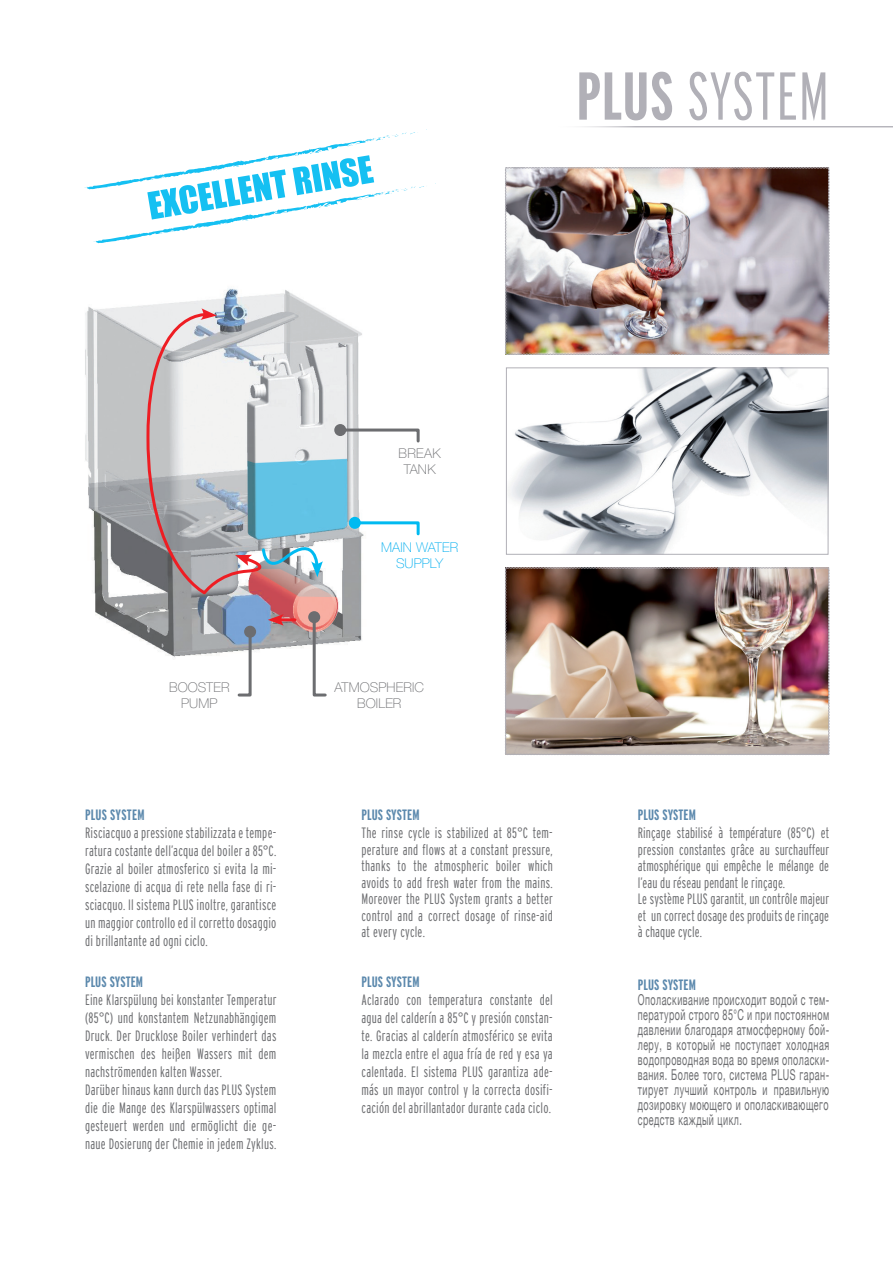
<style>
.page{position:relative;width:893px;height:1263px;background:#fff}
.page>*{position:absolute;margin:0;border:0;box-sizing:border-box;transform-origin:0 0}
.t1{font:300 extra-condensed 67.5px "Interstate";letter-spacing:.005em;color:#b1b0b7}
.t2{font:300 extra-condensed 15px/18px "Interstate";letter-spacing:.015em;color:#6c6d70;text-align:justify}
.t3{font:15px/15px "Helvetica Neue";letter-spacing:.05em;color:#6c6d70;text-align:justify;scale:.6 1}
.t4{font:700 extra-condensed 15px "Interstate";letter-spacing:.01em;color:#5c89ad}
.t5{font:100 13.5px/16.2px "Helvetica Neue LT Std";letter-spacing:.015em;color:#6c6d70;text-align:center}
.t6{font:100 13.5px/16.2px "Helvetica Neue LT Std";letter-spacing:.005em;color:#00aeef;text-align:center}
.s1{font-weight:700}
</style>
<div class="page">
<hr style="left:551px;top:126px;width:342px;height:2px;background:#b1b0b7">
<img style="left:85px;top:288px;width:278px;height:369px">
<hr style="left:278px;top:618px;width:17px;height:3px;background:#ee1d23">
<svg style="left:268px;top:614px;width:16px;height:12px"></svg>
<svg style="left:145px;top:308px;width:178px;height:288px"></svg>
<svg style="left:352px;top:520px;width:68px;height:17px"></svg>
<div style="left:349px;top:517px;width:12px;height:12px;background:#00baf1;border-radius:50%"></div>
<svg style="left:236px;top:629px;width:17px;height:68px"></svg>
<div style="left:244px;top:626px;width:12px;height:12px;background:#6c6d70;border-radius:50%"></div>
<svg style="left:311px;top:614px;width:17px;height:83px"></svg>
<div style="left:308px;top:611px;width:12px;height:12px;background:#6c6d70;border-radius:50%"></div>
<svg style="left:337px;top:427px;width:83px;height:17px"></svg>
<div style="left:334px;top:424px;width:12px;height:12px;background:#6c6d70;border-radius:50%"></div>
<img style="left:505px;top:567px;width:324px;height:188px">
<img style="left:509px;top:369px;width:317px;height:184px">
<div style="left:506px;top:367px;width:322px;height:188px;border:1px solid #b1b0b7"></div>
<img style="left:505px;top:167px;width:324px;height:188px">
<svg style="left:85px;top:129px;width:342px;height:115px"></svg>
<h1 class="t1" style="left:576px;top:58px;width:254px"><span class="s1">PLUS</span> SYSTEM</h1>
<p class="t5" style="left:399px;top:445px;width:44px">BREAK<br>TANK</p>
<p class="t6" style="left:381px;top:539px;width:79px">MAIN WATER<br>SUPPLY</p>
<p class="t5" style="left:169px;top:679px;width:62px">BOOSTER<br>PUMP</p>
<p class="t5" style="left:334px;top:679px;width:91px">ATMOSPHERIC<br>BOILER</p>
<p class="t4" style="left:85px;top:806px;width:61px">PLUS SYSTEM</p>
<p class="t2" style="left:85px;top:824px;width:193px">Risciacquo a pressione stabilizzata e tempe&shy;ratura costante dell’acqua del boiler a 85°C.<br>Grazie al boiler atmosferico si evita la mi&shy;scelazione di acqua di rete nella fase di ri&shy;sciacquo. Il sistema PLUS inoltre, garantisce un maggior controllo ed il corretto dosaggio di brillantante ad ogni ciclo.</p>
<p class="t4" style="left:85px;top:974px;width:60px">PLUS SYSTEM</p>
<p class="t2" style="left:85px;top:991px;width:193px;text-align:left">Eine Klarspülung bei konstanter Temperatur (85°C) und konstantem Netzunabhängigem Druck. Der Drucklose Boiler verhindert das vermischen des heißen Wassers mit dem nachströmenden kalten Wasser.<br>Darüber hinaus kann durch das PLUS System die die Mange des Klarspülwassers optimal gesteuert werden und ermöglicht die ge&shy;naue Dosierung der Chemie in jedem Zyklus.</p>
<p class="t4" style="left:361px;top:806px;width:60px">PLUS SYSTEM</p>
<p class="t2" style="left:361px;top:824px;width:193px;line-height:16.5px">The rinse cycle is stabilized at 85°C tem&shy;perature and flows at a constant pressure, thanks to the atmospheric boiler which avoids to add fresh water from the mains.<br>Moreover the PLUS System grants a better control and a correct dosage of rinse-aid at every cycle.</p>
<p class="t4" style="left:361px;top:974px;width:60px">PLUS SYSTEM</p>
<p class="t2" style="left:361px;top:991px;width:193px">Aclarado con temperatura constante del agua del calderín a 85°C y presión constan&shy;te. Gracias al calderín atmosférico se evita la mezcla entre el agua fría de red y esa ya calentada. El sistema PLUS garantiza ade&shy;más un mayor control y la correcta dosifi&shy;cación del abrillantador durante cada ciclo.</p>
<p class="t4" style="left:638px;top:806px;width:60px">PLUS SYSTEM</p>
<p class="t2" style="left:638px;top:824px;width:193px;line-height:16.5px;text-align:left">Rinçage stabilisé à température (85°C) et pression constantes grâce au surchauffeur atmosphérique qui empêche le mélange de l’eau du réseau pendant le rinçage.<br>Le système PLUS garantit, un contrôle majeur et un correct dosage des produits de rinçage à chaque cycle.</p>
<p class="t4" style="left:638px;top:976px;width:60px">PLUS SYSTEM</p>
<p class="t3" style="left:638px;top:993px;width:320px">Ополаскивание происходит водой с тем&shy;пературой строго 85°C и при постоянном давлении благодаря атмосферному бой&shy;леру, в который не поступает холодная водопроводная вода во время ополаски&shy;вания. Более того, система PLUS гаран&shy;тирует лучший контроль и правильную дозировку моющего и ополаскивающего средств каждый цикл.</p>
</div>
